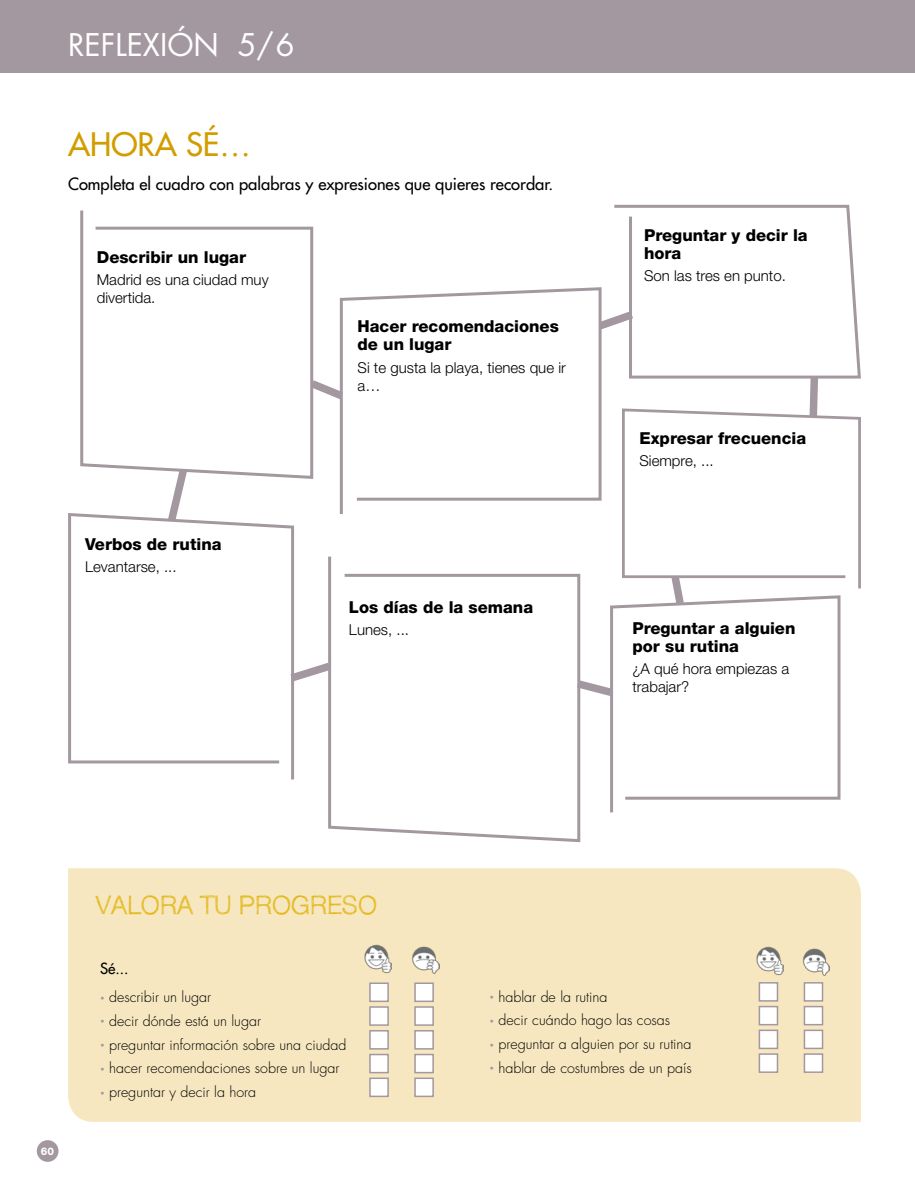
<style>
.page{position:relative;width:915px;height:1191px;background:#fff}
.page>*{position:absolute;margin:0;border:0;box-sizing:border-box;transform-origin:0 0}
.t1{font:500 31.5px "Futura Std";color:#d29d00}
.t2{font:30.45px "Futura Std";color:#fff}
.t3{font:300 25.5px "Sketchetik";color:#e0b100}
.t4{font:800 16.5px/18px "Helvetica Neue LT Std";color:#000}
.t5{font:500 16.5px "Futura Std";color:#000}
.t6{font:300 15px/18px "Helvetica Neue LT Std";color:#000}
.t7{font:500 15px "Futura Std";color:#000}
.t8{font:300 14.25px "Futura Std";color:#000}
.t9{font:800 10.5px "Helvetica Neue LT Std";color:#fff}
.s1{font-size:7.5px;color:#a3989f}
</style>
<div class="page">
<div style="left:37px;top:1140px;width:21px;height:21px;background:#a3989f;border-radius:50%"></div>
<div style="left:68px;top:868px;width:792px;height:253px;background:#f6e7c0"></div>
<img style="left:361px;top:943px;width:31px;height:31px">
<img style="left:410px;top:944px;width:29px;height:30px">
<div style="left:369px;top:982px;width:19px;height:20px;background:#fff;border:2px solid #a3989f"></div>
<div style="left:414px;top:982px;width:19px;height:20px;background:#fff;border:2px solid #a3989f"></div>
<div style="left:369px;top:1006px;width:19px;height:19px;background:#fff;border:2px solid #a3989f"></div>
<div style="left:414px;top:1006px;width:19px;height:19px;background:#fff;border:2px solid #a3989f"></div>
<div style="left:369px;top:1030px;width:19px;height:19px;background:#fff;border:2px solid #a3989f"></div>
<div style="left:414px;top:1030px;width:19px;height:19px;background:#fff;border:2px solid #a3989f"></div>
<div style="left:369px;top:1053px;width:19px;height:20px;background:#fff;border:2px solid #a3989f"></div>
<div style="left:414px;top:1053px;width:19px;height:20px;background:#fff;border:2px solid #a3989f"></div>
<div style="left:369px;top:1077px;width:19px;height:20px;background:#fff;border:2px solid #a3989f"></div>
<div style="left:414px;top:1077px;width:19px;height:20px;background:#fff;border:2px solid #a3989f"></div>
<div style="left:758px;top:982px;width:20px;height:19px;background:#fff;border:2px solid #a3989f"></div>
<div style="left:803px;top:982px;width:20px;height:19px;background:#fff;border:2px solid #a3989f"></div>
<div style="left:758px;top:1005px;width:20px;height:20px;background:#fff;border:2px solid #a3989f"></div>
<div style="left:803px;top:1005px;width:20px;height:20px;background:#fff;border:2px solid #a3989f"></div>
<div style="left:758px;top:1029px;width:20px;height:20px;background:#fff;border:2px solid #a3989f"></div>
<div style="left:803px;top:1029px;width:20px;height:20px;background:#fff;border:2px solid #a3989f"></div>
<div style="left:758px;top:1053px;width:20px;height:20px;background:#fff;border:2px solid #a3989f"></div>
<div style="left:803px;top:1053px;width:20px;height:20px;background:#fff;border:2px solid #a3989f"></div>
<img style="left:752px;top:946px;width:31px;height:30px">
<img style="left:799px;top:946px;width:30px;height:30px">
<div style="left:0;top:0;width:914px;height:72px;background:#a3989f"></div>
<svg style="left:314px;top:380px;width:24px;height:19px"></svg>
<svg style="left:581px;top:680px;width:27px;height:16px"></svg>
<svg style="left:295px;top:663px;width:31px;height:18px"></svg>
<svg style="left:80px;top:210px;width:234px;height:269px"></svg>
<svg style="left:622px;top:408px;width:239px;height:181px"></svg>
<svg style="left:68px;top:513px;width:227px;height:267px"></svg>
<svg style="left:608px;top:595px;width:233px;height:218px"></svg>
<svg style="left:326px;top:556px;width:255px;height:287px"></svg>
<svg style="left:338px;top:287px;width:264px;height:227px"></svg>
<svg style="left:614px;top:204px;width:247px;height:175px"></svg>
<svg style="left:163px;top:461px;width:29px;height:67px"></svg>
<svg style="left:805px;top:369px;width:16px;height:55px"></svg>
<svg style="left:666px;top:567px;width:22px;height:45px"></svg>
<svg style="left:590px;top:305px;width:51px;height:30px"></svg>
<h2 class="t2" style="left:68px;top:25px;width:228px">REFLEXIÓN 5/6</h2>
<h1 class="t1" style="left:68px;top:124px;width:184px">AHORA SÉ…</h1>
<p class="t5" style="left:68px;top:173px;width:486px">Completa el cuadro con palabras y expresiones que quieres recordar.</p>
<p class="t4" style="left:97px;top:248px;width:151px">Describir un lugar</p>
<p class="t6" style="left:97px;top:270px;width:173px">Madrid es una ciudad muy divertida.</p>
<p class="t4" style="left:85px;top:535px;width:138px">Verbos de rutina</p>
<p class="t6" style="left:85px;top:557px;width:93px">Levantarse, ...</p>
<p class="t4" style="left:357px;top:317px;width:203px">Hacer recomendaciones de un lugar</p>
<p class="t6" style="left:357px;top:358px;width:210px">Si te gusta la playa, tienes que ir a…</p>
<p class="t4" style="left:349px;top:597px;width:186px">Los días de la semana</p>
<p class="t6" style="left:349px;top:620px;width:62px">Lunes, ...</p>
<p class="t4" style="left:644px;top:226px;width:165px">Preguntar y decir la hora</p>
<p class="t6" style="left:644px;top:266px;width:143px">Son las tres en punto.</p>
<p class="t4" style="left:639px;top:428px;width:168px">Expresar frecuencia</p>
<p class="t6" style="left:639px;top:451px;width:76px">Siempre, ...</p>
<p class="t4" style="left:632px;top:619px;width:164px">Preguntar a alguien por su rutina</p>
<p class="t6" style="left:632px;top:660px;width:158px">¿A qué hora empiezas a trabajar?</p>
<p class="t9" style="left:41px;top:1144px;width:15px">60</p>
<h3 class="t3" style="left:96px;top:889px;width:282px">VALORA TU PROGRESO</h3>
<p class="t7" style="left:100px;top:959px;width:30px">Sé...</p>
<p class="t8" style="left:100px;top:988px;width:113px"><span class="s1">•</span> describir un lugar</p>
<p class="t8" style="left:100px;top:1012px;width:162px"><span class="s1">•</span> decir dónde está un lugar</p>
<p class="t8" style="left:100px;top:1035px;width:248px"><span class="s1">•</span> preguntar información sobre una ciudad</p>
<p class="t8" style="left:100px;top:1059px;width:241px"><span class="s1">•</span> hacer recomendaciones sobre un lugar</p>
<p class="t8" style="left:100px;top:1083px;width:158px"><span class="s1">•</span> preguntar y decir la hora</p>
<p class="t8" style="left:489px;top:987px;width:120px"><span class="s1">•</span> hablar de la rutina</p>
<p class="t8" style="left:489px;top:1011px;width:182px"><span class="s1">•</span> decir cuándo hago las cosas</p>
<p class="t8" style="left:489px;top:1035px;width:204px"><span class="s1">•</span> preguntar a alguien por su rutina</p>
<p class="t8" style="left:489px;top:1059px;width:204px"><span class="s1">•</span> hablar de costumbres de un país</p>
</div>
